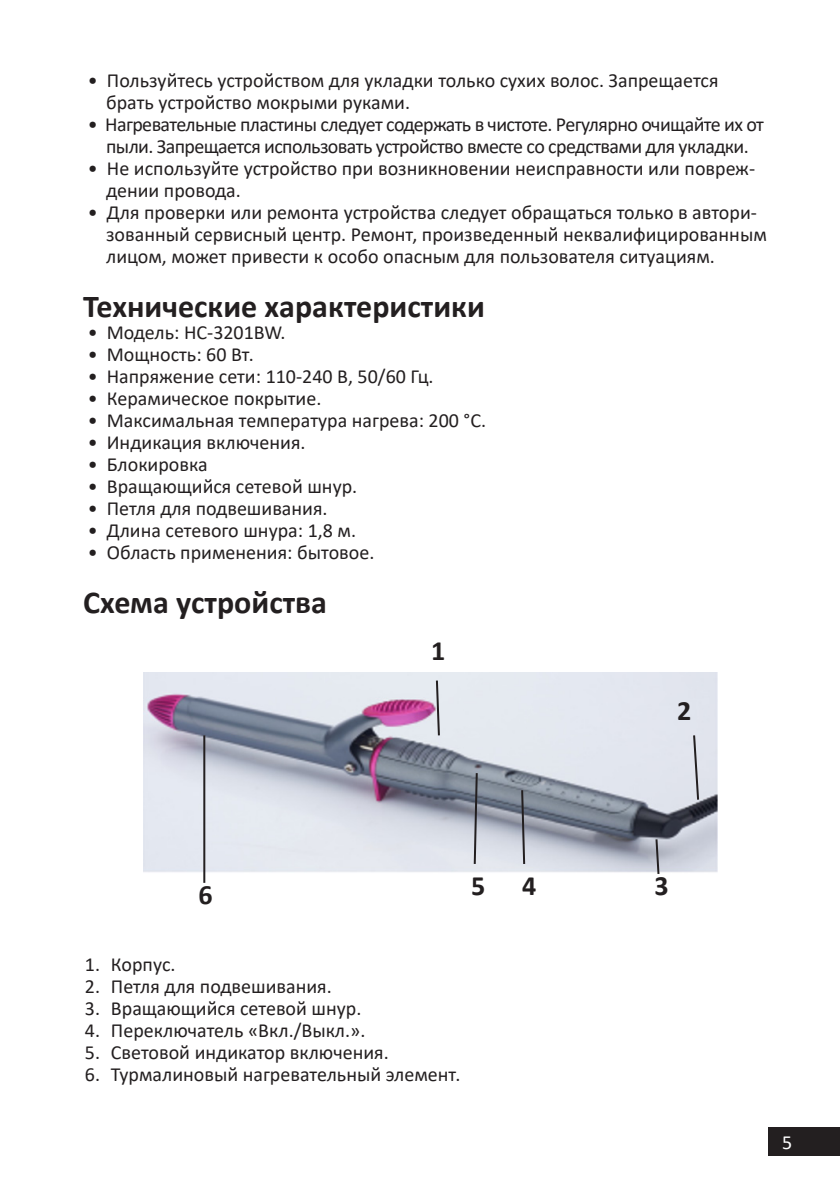
<style>
.page{position:relative;width:840px;height:1191px;background:#fff}
.page>*{position:absolute;margin:0;border:0;box-sizing:border-box;transform-origin:0 0}
.Заголовок_16{font:700 32px "Calibri";color:#231f20}
.цифры_на_схемах{font:700 28px "Calibri";color:#231f20}
.t1{font:20px/22px "Calibri";color:#231f20}
.t2{font:20px/22px "Calibri";letter-spacing:-.03em;color:#231f20;text-align:center}
.t3{font:20px "Calibri";color:#fff}
</style>
<div class="page">
<div style="left:767px;top:1126px;width:72px;height:29px;background:#231f20"></div>
<img style="left:144px;top:672px;width:573px;height:202px">
<hr style="left:203px;top:735px;width:2px;height:148px;background:#231f20">
<svg style="left:472px;top:771px;width:6px;height:95px"></svg>
<svg style="left:520px;top:788px;width:6px;height:78px"></svg>
<svg style="left:654px;top:837px;width:6px;height:37px"></svg>
<svg style="left:691px;top:733px;width:8px;height:68px"></svg>
<svg style="left:434px;top:678px;width:6px;height:59px"></svg>
<p class="t1" style="left:106px;top:69px;width:613px;text-indent:-18px">• Пользуйтесь устройством для укладки только сухих волос. Запрещается брать устройство мокрыми руками.</p>
<p class="t2" style="left:88px;top:113px;width:677px">• Нагревательные пластины следует содержать в чистоте. Регулярно очищайте их от пыли. Запрещается использовать устройство вместе со средствами для укладки.</p>
<p class="t1" style="left:106px;top:157px;width:650px;text-indent:-18px">• Не используйте устройство при возникновении неисправности или повреж&shy;дении провода.</p>
<p class="t1" style="left:106px;top:201px;width:662px;text-indent:-18px">• Для проверки или ремонта устройства следует обращаться только в автори&shy;зованный сервисный центр. Ремонт, произведенный неквалифицированным лицом, может привести к особо опасным для пользователя ситуациям.</p>
<p class="Заголовок_16" style="left:83px;top:283px;width:403px">Технические характеристики</p>
<p class="t1" style="left:88px;top:320px;width:199px">• Модель: HC-3201BW.</p>
<p class="t1" style="left:88px;top:342px;width:167px">• Мощность: 60 Вт.</p>
<p class="t1" style="left:88px;top:364px;width:347px">• Напряжение сети: 110-240 В, 50/60 Гц.</p>
<p class="t1" style="left:88px;top:386px;width:235px">• Керамическое покрытие.</p>
<p class="t1" style="left:88px;top:408px;width:399px">• Максимальная температура нагрева: 200 °C.</p>
<p class="t1" style="left:88px;top:430px;width:219px">• Индикация включения.</p>
<p class="t1" style="left:88px;top:452px;width:121px">• Блокировка</p>
<p class="t1" style="left:88px;top:474px;width:271px">• Вращающийся сетевой шнур.</p>
<p class="t1" style="left:88px;top:496px;width:241px">• Петля для подвешивания.</p>
<p class="t1" style="left:88px;top:518px;width:270px">• Длина сетевого шнура: 1,8 м.</p>
<p class="t1" style="left:88px;top:540px;width:288px">• Область применения: бытовое.</p>
<p class="Заголовок_16" style="left:83px;top:579px;width:245px">Схема устройства</p>
<p class="цифры_на_схемах" style="left:431px;top:631px;width:16px">1</p>
<p class="цифры_на_схемах" style="left:677px;top:691px;width:16px">2</p>
<p class="цифры_на_схемах" style="left:198px;top:874px;width:16px">6</p>
<p class="цифры_на_схемах" style="left:471px;top:866px;width:16px">5</p>
<p class="цифры_на_схемах" style="left:522px;top:866px;width:16px">4</p>
<p class="цифры_на_схемах" style="left:654px;top:866px;width:16px">3</p>
<p class="t1" style="left:85px;top:952px;width:92px">1. Корпус.</p>
<p class="t1" style="left:85px;top:974px;width:248px">2. Петля для подвешивания.</p>
<p class="t1" style="left:85px;top:996px;width:278px">3. Вращающийся сетевой шнур.</p>
<p class="t1" style="left:85px;top:1018px;width:282px">4. Переключатель «Вкл./Выкл.».</p>
<p class="t1" style="left:85px;top:1040px;width:305px">5. Световой индикатор включения.</p>
<p class="t1" style="left:85px;top:1062px;width:377px">6. Турмалиновый нагревательный элемент.</p>
<p class="t3" style="left:781px;top:1128px;width:12px">5</p>
</div>
